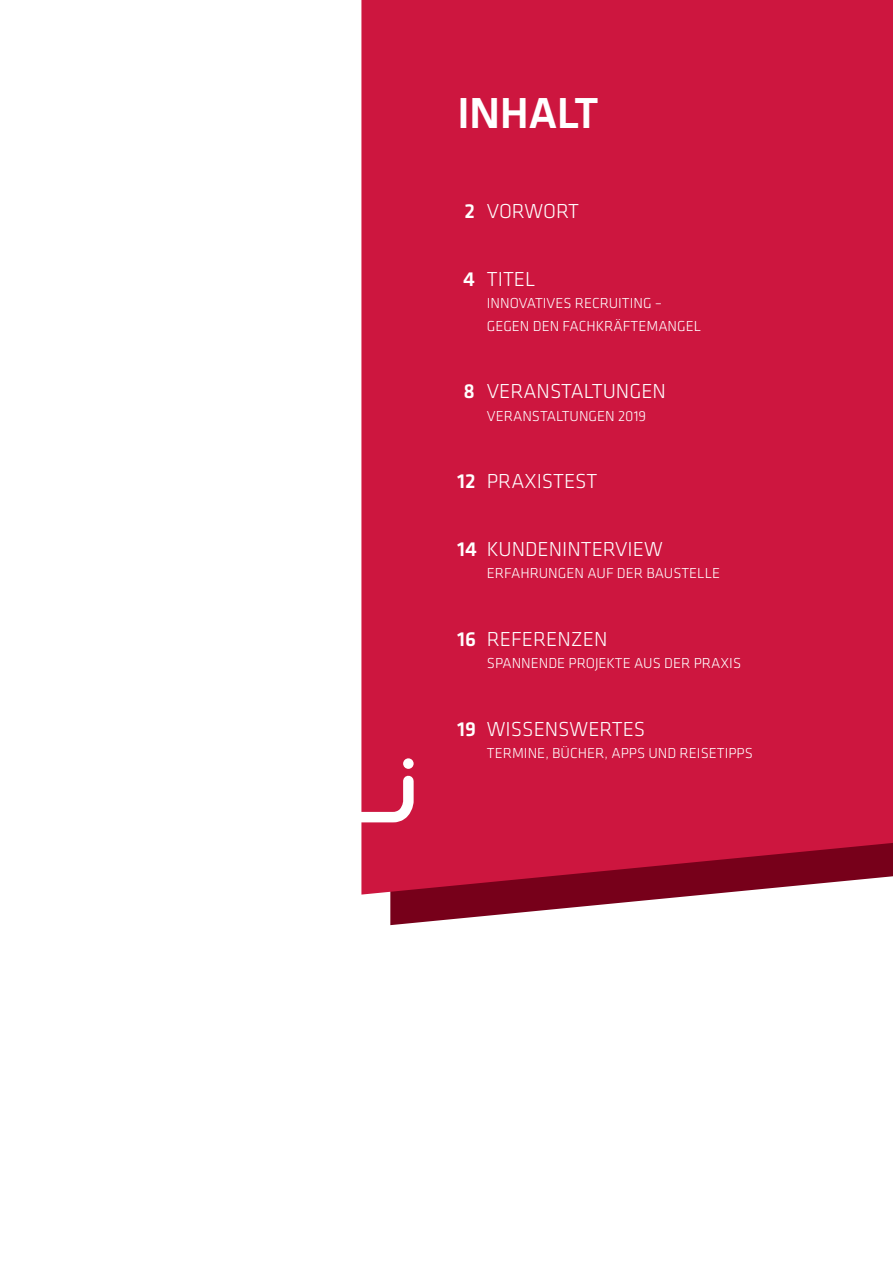
<style>
.page{position:relative;width:893px;height:1263px;background:#fff}
.page>*{position:absolute;margin:0;border:0;box-sizing:border-box;transform-origin:0 0}
.t1{font:500 45px "GC Klavika Fein";letter-spacing:-.015em;color:#fff}
.t2{font:300 21px "GC Klavika Fein";color:#fff}
.t3{font:300 15px/22.5px "GC Klavika Fein";color:#fff}
.s1{font-weight:500}
</style>
<div class="page">
<svg style="left:390px;top:894px;width:320px;height:31px"></svg>
<div style="left:361px;top:0;width:532px;height:894px;background:#cd163f"></div>
<svg style="left:361px;top:770px;width:58px;height:130px;background:#d13759"></svg>
<div style="left:403px;top:758px;width:11px;height:11px;background:#fff;border-radius:50%"></div>
<h1 class="t1" style="left:457px;top:83px;width:143px">INHALT</h1>
<h2 class="t2" style="left:465px;top:199px;width:116px"><span class="s1">2</span> VORWORT</h2>
<h2 class="t2" style="left:463px;top:266px;width:74px"><span class="s1">4</span> TITEL</h2>
<p class="t3" style="left:487px;top:292px;width:216px">INNOVATIVES RECRUITING –<br>GEGEN DEN FACHKRÄFTEMANGEL</p>
<h2 class="t2" style="left:464px;top:379px;width:204px"><span class="s1">8</span> VERANSTALTUNGEN</h2>
<p class="t3" style="left:487px;top:404px;width:161px">VERANSTALTUNGEN 2019</p>
<h2 class="t2" style="left:457px;top:469px;width:142px"><span class="s1">12</span> PRAXISTEST</h2>
<h2 class="t2" style="left:457px;top:536px;width:207px"><span class="s1">14</span> KUNDENINTERVIEW</h2>
<p class="t3" style="left:487px;top:562px;width:235px">ERFAHRUNGEN AUF DER BAUSTELLE</p>
<h2 class="t2" style="left:457px;top:626px;width:152px"><span class="s1">16</span> REFERENZEN</h2>
<p class="t3" style="left:487px;top:652px;width:256px">SPANNENDE PROJEKTE AUS DER PRAXIS</p>
<h2 class="t2" style="left:457px;top:716px;width:190px"><span class="s1">19</span> WISSENSWERTES</h2>
<p class="t3" style="left:487px;top:742px;width:267px">TERMINE, BÜCHER, APPS UND REISETIPPS</p>
</div>
